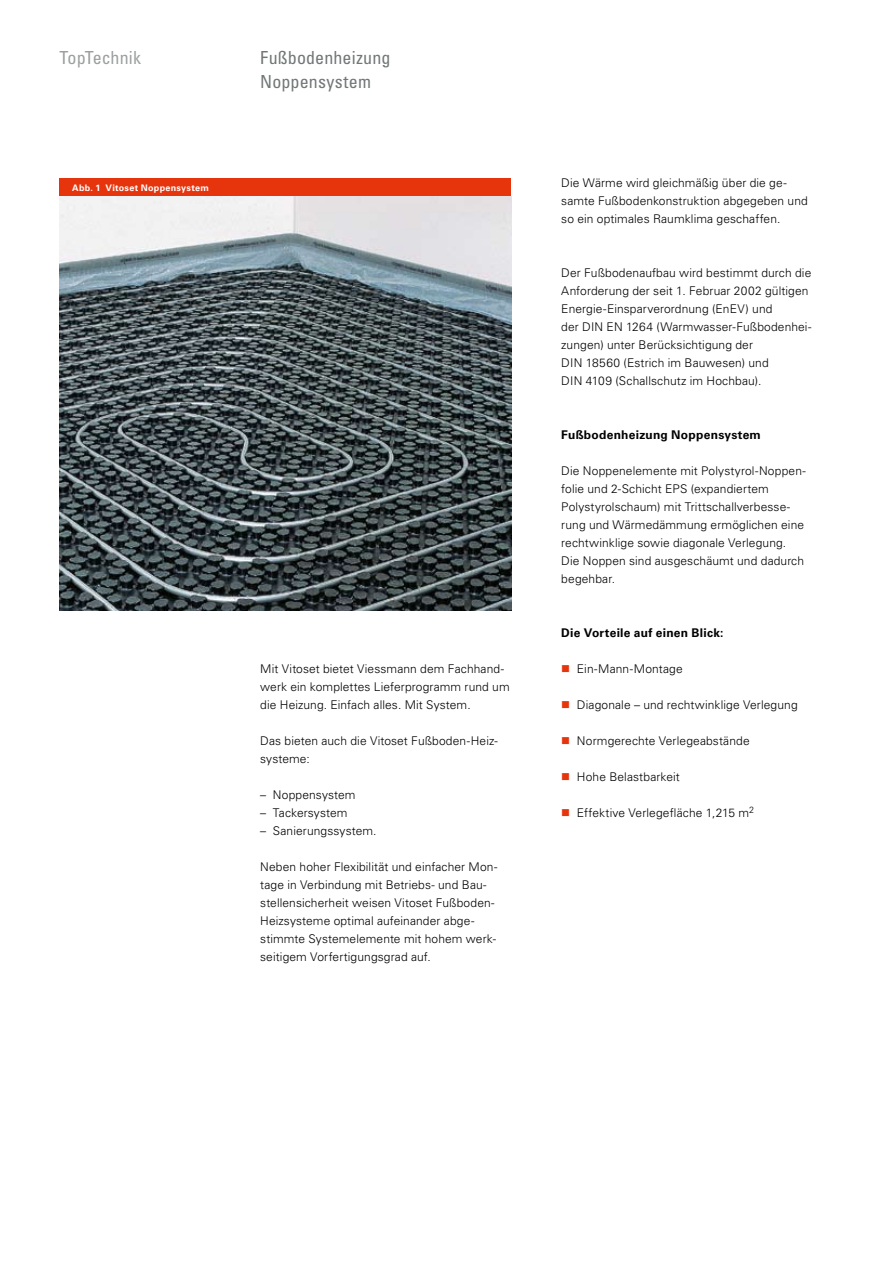
<style>
.page{position:relative;width:893px;height:1263px;background:#fff}
.page>*{position:absolute;margin:0;border:0;box-sizing:border-box;transform-origin:0 0}
.t1{font:condensed 18px/24px "Univers LT Std";letter-spacing:.01em;color:#717676}
.t2{font:condensed 18px "Univers LT Std";color:#9c9f9f}
.t3{font:300 12px/18px "Univers LT Std";letter-spacing:.01em;color:#000}
.t4{font:700 12px "Univers LT Std";letter-spacing:.02em;color:#000}
.t5{font:700 9px "Univers LT Std";letter-spacing:.035em;color:#fff}
.s1{color:#e6340d}
</style>
<div class="page">
<div style="left:60px;top:179px;width:451px;height:18px;background:#e6340d"></div>
<img style="left:60px;top:197px;width:451px;height:414px">
<h1 class="t2" style="left:60px;top:46px;width:83px">TopTechnik</h1>
<h1 class="t1" style="left:260px;top:45px;width:132px">Fußbodenheizung<br>Noppensystem</h1>
<p class="t5" style="left:72px;top:183px;width:138px">Abb. 1 Vitoset Noppensystem</p>
<p class="t3" style="left:561px;top:174px;width:248px">Die Wärme wird gleichmäßig über die ge&shy;samte Fußbodenkonstruktion abgegeben und so ein optimales Raumklima geschaffen.</p>
<p class="t3" style="left:561px;top:264px;width:252px">Der Fußbodenaufbau wird bestimmt durch die Anforderung der seit 1. Februar 2002 gültigen Energie-Einsparverordnung (EnEV) und<br>der DIN EN 1264 (Warmwasser-Fußbodenhei&shy;zungen) unter Berücksichtigung der<br>DIN 18560 (Estrich im Bauwesen) und<br>DIN 4109 (Schallschutz im Hochbau).</p>
<p class="t3" style="left:260px;top:660px;width:251px">Mit Vitoset bietet Viessmann dem Fachhand&shy;werk ein komplettes Lieferprogramm rund um die Heizung. Einfach alles. Mit System.</p>
<p class="t3" style="left:260px;top:732px;width:239px">Das bieten auch die Vitoset Fußboden-Heiz&shy;systeme:</p>
<p class="t3" style="left:260px;top:786px;width:97px">– Noppensystem</p>
<p class="t3" style="left:260px;top:804px;width:89px">– Tackersystem</p>
<p class="t3" style="left:260px;top:822px;width:118px">– Sanierungssystem.</p>
<p class="t3" style="left:260px;top:858px;width:239px">Neben hoher Flexibilität und einfacher Mon&shy;tage in Verbindung mit Betriebs- und Bau&shy;stellensicherheit weisen Vitoset Fußboden-Heizsysteme optimal aufeinander abge&shy;stimmte Systemelemente mit hohem werk&shy;seitigem Vorfertigungsgrad auf.</p>
<p class="t4" style="left:561px;top:428px;width:201px">Fußbodenheizung Noppensystem</p>
<p class="t3" style="left:561px;top:462px;width:246px">Die Noppenelemente mit Polystyrol-Noppen&shy;folie und 2-Schicht EPS (expandiertem Polystyrolschaum) mit Trittschallverbesse&shy;rung und Wärmedämmung ermöglichen eine rechtwinklige sowie diagonale Verlegung.<br>Die Noppen sind ausgeschäumt und dadurch begehbar.</p>
<p class="t4" style="left:561px;top:626px;width:164px">Die Vorteile auf einen Blick:</p>
<p class="t3" style="left:561px;top:660px;width:123px"><span class="s1">■</span> Ein-Mann-Montage</p>
<p class="t3" style="left:561px;top:696px;width:238px"><span class="s1">■</span> Diagonale – und rechtwinklige Verlegung</p>
<p class="t3" style="left:561px;top:732px;width:190px"><span class="s1">■</span> Normgerechte Verlegeabstände</p>
<p class="t3" style="left:561px;top:768px;width:120px"><span class="s1">■</span> Hohe Belastbarkeit</p>
<p class="t3" style="left:561px;top:804px;width:194px"><span class="s1">■</span> Effektive Verlegefläche 1,215 m<sup>2</sup></p>
</div>
